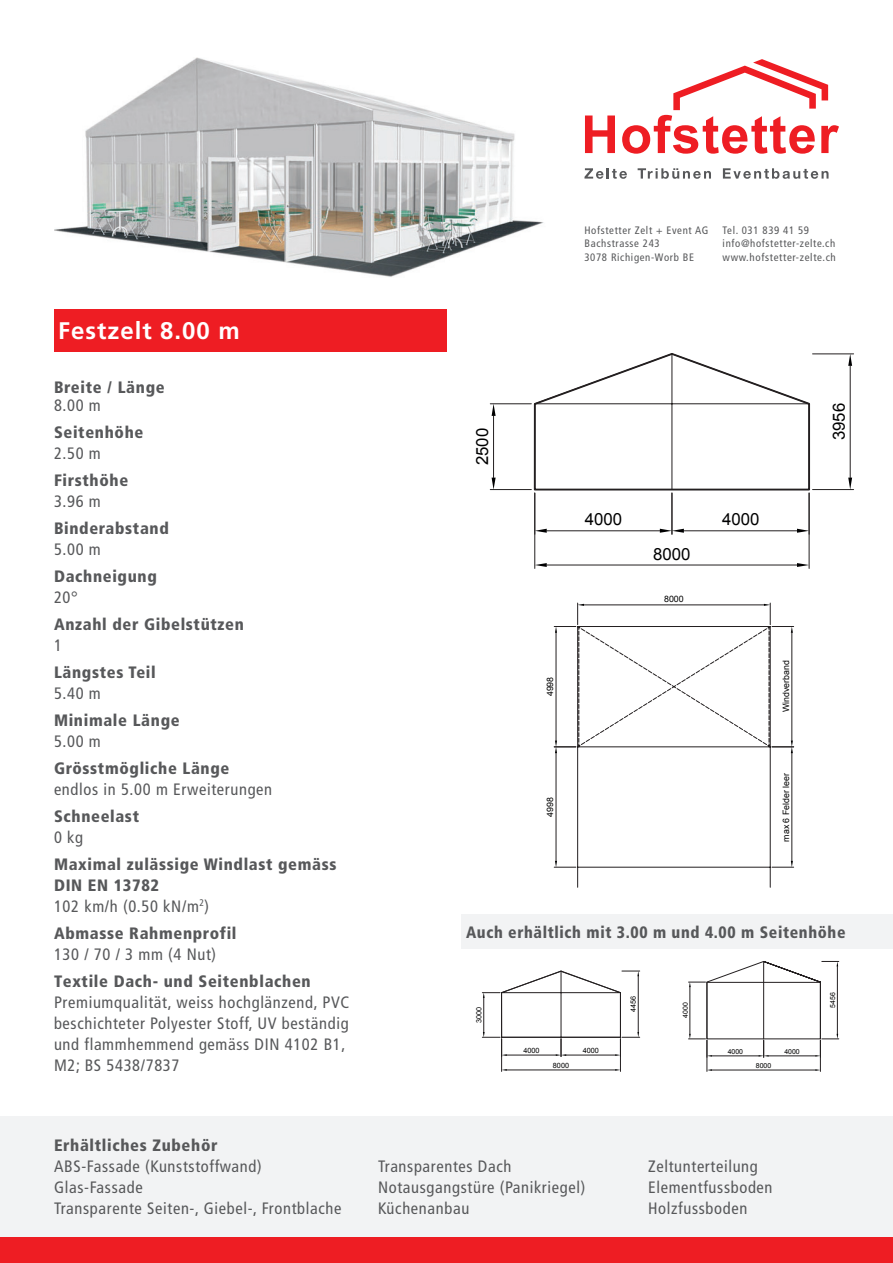
<style>
.page{position:relative;width:893px;height:1263px;background:#fff}
.page>*{position:absolute;margin:0;border:0;box-sizing:border-box;transform-origin:0 0}
.t1{font:700 24px "Frutiger LT Std";letter-spacing:.04em;color:#fff}
.t2{font:16.8px "Arial";color:#000001}
.t3{font:condensed 16.5px/21px "Frutiger LT Std";letter-spacing:.04em;color:#57585a}
.t4{font:900 condensed 16.5px/21px "Frutiger LT Std";letter-spacing:.04em;color:#57585a}
.t5{font:900 condensed 16.5px "Frutiger LT Std";letter-spacing:.04em;color:#57585a;scale:.96 1}
.t6{font:condensed 10.8px/13.2px "Frutiger LT Std";letter-spacing:.06em;color:#57585a}
.t7{font:8.85px "Arial";color:#000001}
.t8{font:7.2px "Arial";color:#000001}
.t9{font:6.9px "Arial";color:#000001}
.s1{font-weight:400}
</style>
<div class="page">
<div style="left:0;top:1116px;width:893px;height:121px;background:#f2f3f4"></div>
<svg style="left:584px;top:168px;width:43px;height:11px"></svg>
<svg style="left:638px;top:168px;width:73px;height:11px"></svg>
<svg style="left:723px;top:168px;width:105px;height:11px"></svg>
<svg style="left:585px;top:115px;width:30px;height:38px"></svg>
<svg style="left:622px;top:59px;width:217px;height:95px"></svg>
<div style="left:0;top:1237px;width:893px;height:26px;background:#ee1d23"></div>
<img style="left:54px;top:57px;width:490px;height:220px">
<div style="left:54px;top:309px;width:392px;height:43px;background:#ee1d23"></div>
<div style="left:462px;top:914px;width:431px;height:35px;background:#f2f3f4"></div>
<svg style="left:489px;top:353px;width:325px;height:138px"></svg>
<hr style="left:547px;top:530px;width:113px;height:1px;background:#231f20">
<svg style="left:535px;top:529px;width:12px;height:4px"></svg>
<hr style="left:671px;top:493px;width:1px;height:41px;background:#231f20">
<hr style="left:684px;top:530px;width:113px;height:1px;background:#231f20">
<svg style="left:660px;top:529px;width:24px;height:4px"></svg>
<svg style="left:797px;top:529px;width:12px;height:4px"></svg>
<hr style="left:809px;top:493px;width:1px;height:75px;background:#231f20">
<hr style="left:534px;top:493px;width:1px;height:75px;background:#231f20">
<hr style="left:547px;top:565px;width:250px;height:1px;background:#231f20">
<svg style="left:797px;top:563px;width:12px;height:4px"></svg>
<svg style="left:535px;top:563px;width:12px;height:4px"></svg>
<hr style="left:812px;top:489px;width:42px;height:1px;background:#231f20">
<hr style="left:812px;top:353px;width:42px;height:1px;background:#231f20">
<hr style="left:850px;top:366px;width:1px;height:112px;background:#231f20">
<svg style="left:848px;top:478px;width:4px;height:12px"></svg>
<svg style="left:848px;top:354px;width:4px;height:12px"></svg>
<hr style="left:620px;top:1039px;width:1px;height:32px;background:#231f20">
<hr style="left:501px;top:1039px;width:1px;height:32px;background:#231f20">
<hr style="left:507px;top:1070px;width:108px;height:1px;background:#231f20">
<svg style="left:482px;top:970px;width:158px;height:86px"></svg>
<svg style="left:688px;top:961px;width:151px;height:96px"></svg>
<hr style="left:820px;top:1040px;width:1px;height:31px;background:#231f20">
<hr style="left:707px;top:1040px;width:1px;height:31px;background:#231f20">
<hr style="left:712px;top:1070px;width:103px;height:1px;background:#231f20">
<hr style="left:707px;top:982px;width:113px;height:1px;background:#231f20">
<svg style="left:577px;top:603px;width:194px;height:285px"></svg>
<svg style="left:578px;top:604px;width:6px;height:2px"></svg>
<svg style="left:764px;top:604px;width:6px;height:2px"></svg>
<hr style="left:556px;top:633px;width:1px;height:107px;background:#231f20">
<svg style="left:554px;top:626px;width:22px;height:7px"></svg>
<hr style="left:556px;top:753px;width:1px;height:108px;background:#231f20">
<svg style="left:554px;top:740px;width:22px;height:13px"></svg>
<svg style="left:554px;top:861px;width:22px;height:7px"></svg>
<hr style="left:792px;top:633px;width:1px;height:107px;background:#231f20">
<svg style="left:772px;top:626px;width:22px;height:7px"></svg>
<hr style="left:792px;top:753px;width:1px;height:108px;background:#231f20">
<svg style="left:772px;top:740px;width:22px;height:13px"></svg>
<svg style="left:772px;top:861px;width:22px;height:7px"></svg>
<h1 class="t1" style="left:58px;top:317px;width:183px">Festzelt 8.00 m</h1>
<p class="t4" style="left:54px;top:376px;width:112px">Breite / Länge</p>
<p class="t3" style="left:54px;top:395px;width:48px">8.00 m</p>
<p class="t4" style="left:54px;top:421px;width:91px">Seitenhöhe</p>
<p class="t3" style="left:54px;top:443px;width:48px">2.50 m</p>
<p class="t4" style="left:54px;top:469px;width:76px">Firsthöhe</p>
<p class="t3" style="left:54px;top:491px;width:48px">3.96 m</p>
<p class="t4" style="left:54px;top:517px;width:116px">Binderabstand</p>
<p class="t3" style="left:54px;top:539px;width:48px">5.00 m</p>
<p class="t4" style="left:54px;top:565px;width:104px">Dachneigung</p>
<p class="t3" style="left:54px;top:587px;width:25px">20°</p>
<p class="t4" style="left:54px;top:613px;width:191px">Anzahl der Gibelstützen</p>
<p class="t3" style="left:54px;top:634px;width:9px">1</p>
<p class="t4" style="left:54px;top:661px;width:103px">Längstes Teil</p>
<p class="t3" style="left:54px;top:682px;width:48px">5.40 m</p>
<p class="t4" style="left:54px;top:709px;width:127px">Minimale Länge</p>
<p class="t3" style="left:54px;top:730px;width:48px">5.00 m</p>
<p class="t4" style="left:54px;top:757px;width:177px">Grösstmögliche Länge</p>
<p class="t3" style="left:54px;top:778px;width:220px">endlos in 5.00 m Erweiterungen</p>
<p class="t4" style="left:54px;top:805px;width:87px">Schneelast</p>
<p class="t3" style="left:54px;top:826px;width:31px">0 kg</p>
<p class="t4" style="left:54px;top:853px;width:284px">Maximal zulässige Windlast gemäss<br>DIN EN 13782<br><span class="s1">102 km/h (0.50 kN/m</span><sup>2</sup><span class="s1">)</span></p>
<p class="t4" style="left:54px;top:922px;width:184px">Abmasse Rahmenprofil</p>
<p class="t3" style="left:54px;top:944px;width:164px">130 / 70 / 3 mm (4 Nut)</p>
<p class="t4" style="left:54px;top:970px;width:258px">Textile Dach- und Seitenblachen</p>
<p class="t3" style="left:54px;top:992px;width:297px">Premiumqualität, weiss hochglänzend, PVC beschichteter Polyester Stoff, UV beständig und flammhemmend gemäss DIN 4102 B1, M2; BS 5438/7837</p>
<p class="t2" style="left:473px;top:465px;width:39px;rotate:-90deg">2500</p>
<p class="t6" style="left:584px;top:224px;width:125px">Hofstetter Zelt + Event AG<br>Bachstrasse 243<br>3078 Richigen-Worb BE</p>
<p class="t6" style="left:723px;top:224px;width:115px">Tel. 031 839 41 59 info@hofstetter-zelte.ch www.hofstetter-zelte.ch</p>
<p class="t7" style="left:545px;top:696px;width:21px;rotate:-90deg">4998</p>
<p class="t7" style="left:545px;top:817px;width:21px;rotate:-90deg">4998</p>
<p class="t2" style="left:585px;top:510px;width:39px">4000</p>
<p class="t2" style="left:722px;top:510px;width:39px">4000</p>
<p class="t2" style="left:653px;top:544px;width:39px">8000</p>
<p class="t7" style="left:664px;top:594px;width:21px">8000</p>
<p class="t7" style="left:781px;top:712px;width:53px;rotate:-90deg">Windverband</p>
<p class="t7" style="left:781px;top:842px;width:70px;rotate:-90deg">max 6 Felder leer</p>
<p class="t2" style="left:829px;top:440px;width:39px;rotate:-90deg">3956</p>
<p class="t5" style="left:466px;top:922px;width:397px">Auch erhältlich mit 3.00 m und 4.00 m Seitenhöhe</p>
<p class="t8" style="left:475px;top:1023px;width:18px;rotate:-90deg">3000</p>
<p class="t8" style="left:523px;top:1046px;width:18px">4000</p>
<p class="t8" style="left:583px;top:1046px;width:18px">4000</p>
<p class="t8" style="left:553px;top:1061px;width:18px">8000</p>
<p class="t8" style="left:629px;top:1012px;width:18px;rotate:-90deg">4456</p>
<p class="t9" style="left:681px;top:1018px;width:17px;rotate:-90deg">4000</p>
<p class="t9" style="left:728px;top:1047px;width:17px">4000</p>
<p class="t9" style="left:784px;top:1047px;width:17px">4000</p>
<p class="t9" style="left:756px;top:1061px;width:17px">8000</p>
<p class="t9" style="left:829px;top:1008px;width:17px;rotate:-90deg">5456</p>
<p class="t4" style="left:54px;top:1135px;width:165px">Erhältliches Zubehör</p>
<p class="t3" style="left:54px;top:1156px;width:209px">ABS-Fassade (Kunststoffwand)</p>
<p class="t3" style="left:378px;top:1156px;width:135px">Transparentes Dach</p>
<p class="t3" style="left:648px;top:1156px;width:111px">Zeltunterteilung</p>
<p class="t3" style="left:54px;top:1177px;width:90px">Glas-Fassade</p>
<p class="t3" style="left:378px;top:1177px;width:209px">Notausgangstüre (Panikriegel)</p>
<p class="t3" style="left:648px;top:1177px;width:126px">Elementfussboden</p>
<p class="t3" style="left:54px;top:1198px;width:289px">Transparente Seiten-, Giebel-, Frontblache</p>
<p class="t3" style="left:378px;top:1198px;width:93px">Küchenanbau</p>
<p class="t3" style="left:648px;top:1198px;width:101px">Holzfussboden</p>
</div>
